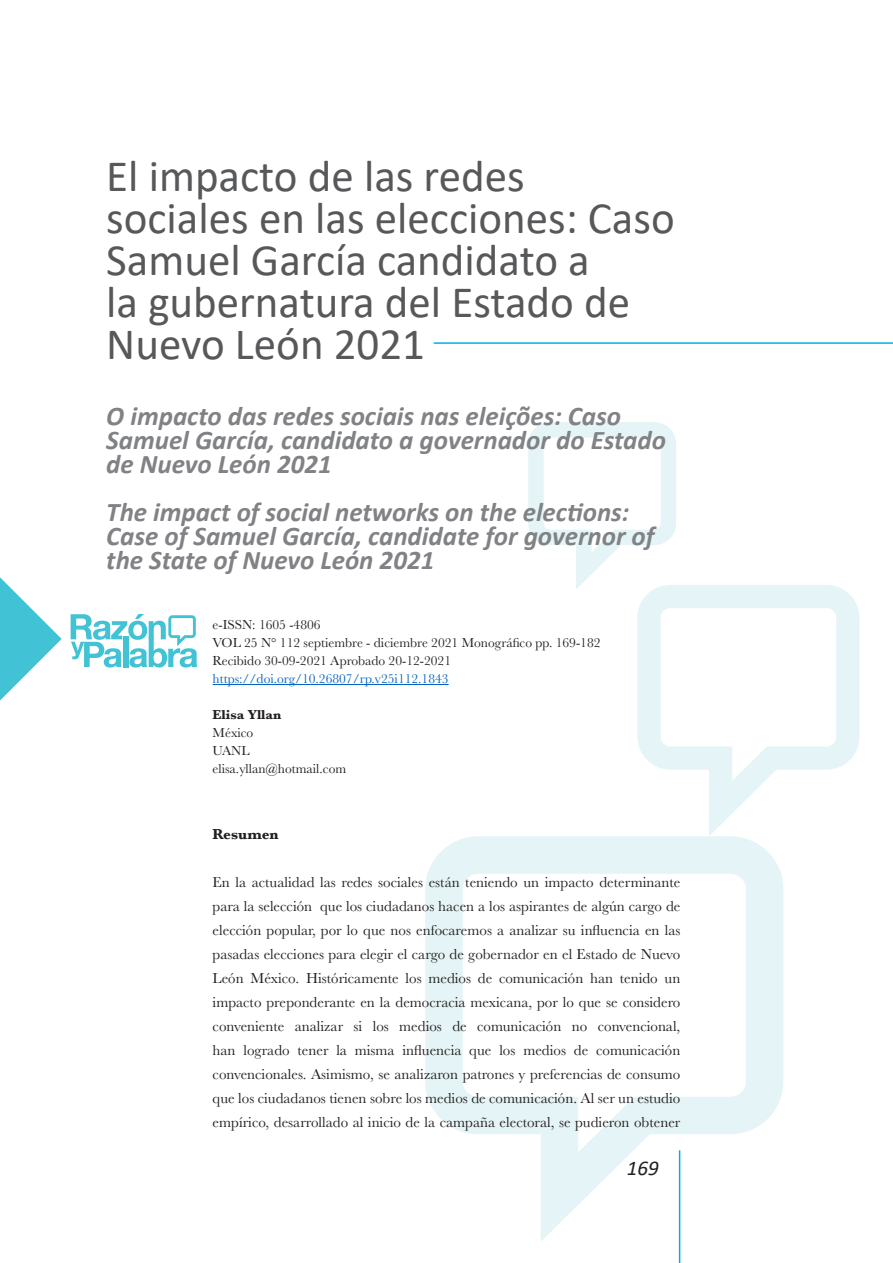
<style>
.page{position:relative;width:893px;height:1263px;background:#fff}
.page>*{position:absolute;margin:0;border:0;box-sizing:border-box;transform-origin:0 0}
.t1{font:45px/42px "Calibri";color:#57585a}
.t2{font:italic 700 27px/24px "Calibri";color:#808285}
.t3{font:italic 21px "Calibri";color:#231f20}
.Resumen{font:15px/24px "Baskerville";color:#231f20;text-align:justify}
.Resumen-2{font:700 15px "Baskerville";color:#231f20}
.t4{font:13.5px "Baskerville";color:#231f20}
.t5{font:13.5px "Baskerville";color:#0563c1}
.t6{font:700 13.5px "Baskerville";color:#231f20}
</style>
<div class="page">
<hr style="left:679px;top:1150px;width:1px;height:113px;background:#00aeef">
<svg style="left:425px;top:836px;width:358px;height:406px"></svg>
<svg style="left:637px;top:585px;width:222px;height:251px"></svg>
<svg style="left:528px;top:422px;width:148px;height:167px"></svg>
<hr style="left:213px;top:684px;width:236px;height:1px;background:#0563c1">
<svg style="left:71px;top:614px;width:126px;height:53px"></svg>
<svg style="left:0;top:577px;width:62px;height:123px"></svg>
<hr style="left:434px;top:342px;width:459px;height:2px;background:#00aeef">
<h1 class="t1" style="left:106px;top:154px;width:570px">El impacto de las redes sociales en las elecciones: Caso<br>Samuel García candidato a<br>la gubernatura del Estado de<br>Nuevo León 2021</h1>
<h2 class="t2" style="left:106px;top:403px;width:561px">O impacto das redes sociais nas eleições: Caso<br>Samuel García, candidato a governador do Estado de Nuevo León 2021</h2>
<h2 class="t2" style="left:106px;top:499px;width:550px">The impact of social networks on the elections:<br>Case of Samuel García, candidate for governor of the State of Nuevo León 2021</h2>
<h5 class="t4" style="left:213px;top:616px;width:110px">e-ISSN: 1605 -4806</h5>
<h5 class="t4" style="left:213px;top:634px;width:389px">VOL 25 N° 112 septiembre - diciembre 2021 Monográfico pp. 169-182</h5>
<h5 class="t4" style="left:213px;top:652px;width:240px">Recibido 30-09-2021 Aprobado 20-12-2021</h5>
<h5 class="t5" style="left:213px;top:670px;width:237px">https://doi.org/10.26807/rp.v25i112.1843</h5>
<h5 class="t6" style="left:213px;top:705px;width:70px">Elisa Yllan</h5>
<h5 class="t4" style="left:213px;top:724px;width:42px">México</h5>
<h5 class="t4" style="left:213px;top:742px;width:38px">UANL</h5>
<h5 class="t4" style="left:213px;top:760px;width:135px">elisa.yllan@hotmail.com</h5>
<p class="Resumen-2" style="left:213px;top:824px;width:67px">Resumen</p>
<p class="Resumen" style="left:213px;top:870px;width:469px">En la actualidad las redes sociales están teniendo un impacto determinante para la selección que los ciudadanos hacen a los aspirantes de algún cargo de elección popular, por lo que nos enfocaremos a analizar su influencia en las pasadas elecciones para elegir el cargo de gobernador en el Estado de Nuevo León México. Históricamente los medios de comunicación han tenido un impacto preponderante en la democracia mexicana, por lo que se considero conveniente analizar si los medios de comunicación no convencional, han logrado tener la misma influencia que los medios de comunicación convencionales. Asimismo, se analizaron patrones y preferencias de consumo que los ciudadanos tienen sobre los medios de comunicación. Al ser un estudio empírico, desarrollado al inicio de la campaña electoral, se pudieron obtener</p>
<h3 class="t3" style="left:627px;top:1153px;width:33px">169</h3>
</div>
